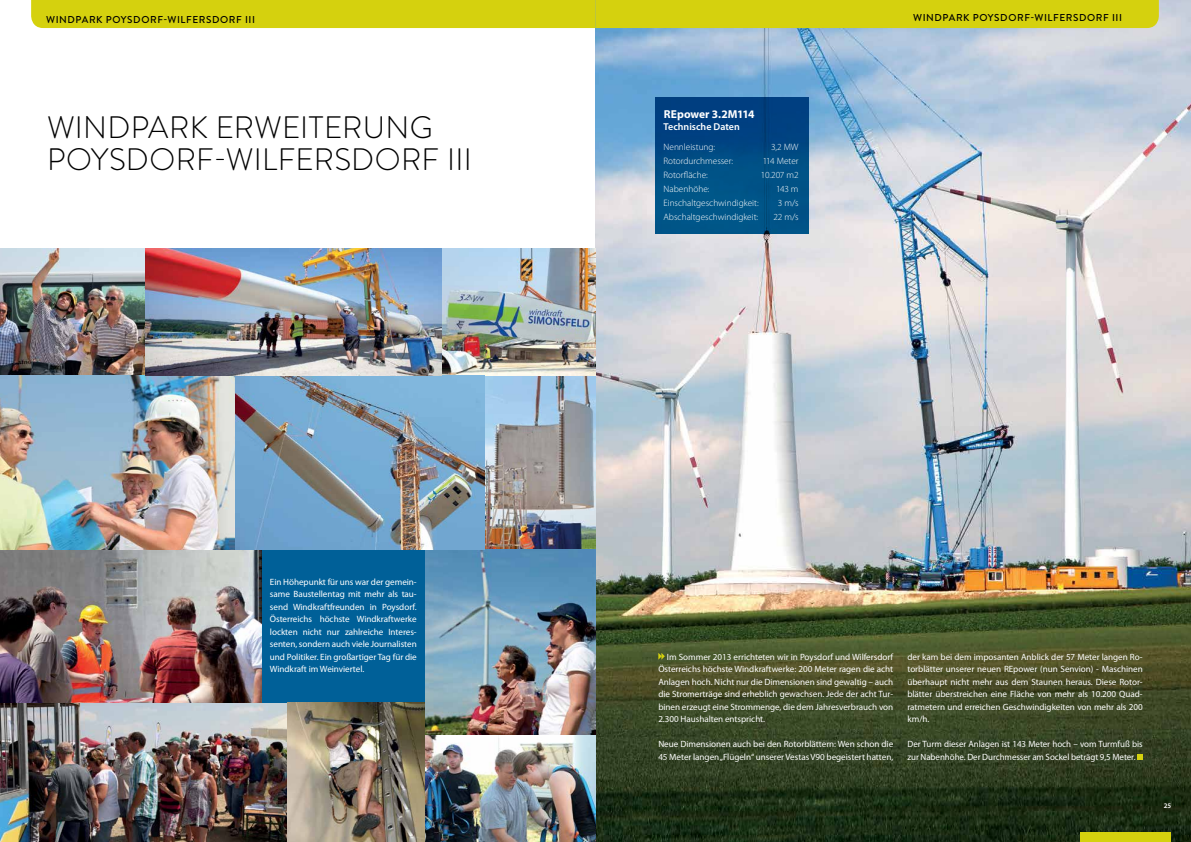
<style>
.page{position:relative;width:1191px;height:842px;background:#fff}
.page>*{position:absolute;margin:0;border:0;box-sizing:border-box;transform-origin:0 0}
.t1{font:300 31px/32px "Brandon Grotesque";letter-spacing:.01em;color:#000}
.t2{font:700 11.5px "Myriad Pro";letter-spacing:-.005em;color:#fff}
.t3{font:500 10px "Brandon Grotesque";letter-spacing:.06em;color:#000}
.t4{font:600 10px "Myriad Pro";color:#fff}
.t5{font:300 9.3px "Myriad Pro";letter-spacing:-.005em;color:#fff}
.t6{font:9.1px/12.5px "Myriad Pro";letter-spacing:-.005em;color:#fff;text-align:justify}
.t7{font:600 7px "Myriad Pro";color:#fff}
</style>
<div class="page">
<img style="left:595px;top:0;width:596px;height:842px">
<img style="left:0;top:703px;width:423px;height:139px">
<img style="left:0;top:550px;width:262px;height:153px">
<img style="left:485px;top:375px;width:110px;height:175px">
<img style="left:423px;top:550px;width:172px;height:292px">
<img style="left:146px;top:248px;width:449px;height:127px">
<img style="left:0;top:248px;width:146px;height:127px">
<img style="left:0;top:375px;width:485px;height:175px">
<div style="left:31px;top:0;width:1127px;height:28px;background:#d5d10e"></div>
<div style="left:1080px;top:832px;width:91px;height:10px;background:#d5d10e"></div>
<svg style="left:658px;top:653px;width:7px;height:7px"></svg>
<div style="left:262px;top:550px;width:162px;height:153px;background:#006098"></div>
<div style="left:655px;top:98px;width:153px;height:136px;background:linear-gradient(to right,#004c85,#004b84)"></div>
<svg style="left:1137px;top:754px;width:5px;height:5px"></svg>
<p class="t3" style="left:46px;top:12px;width:210px">WINDPARK POYSDORF-WILFERSDORF III</p>
<p class="t3" style="left:913px;top:11px;width:210px">WINDPARK POYSDORF-WILFERSDORF III</p>
<h1 class="t1" style="left:47px;top:112px;width:426px">WINDPARK ERWEITERUNG<br>POYSDORF-WILFERSDORF III</h1>
<p class="t2" style="left:663px;top:107px;width:92px">REpower 3.2M114</p>
<p class="t4" style="left:663px;top:120px;width:78px">Technische Daten</p>
<p class="t5" style="left:663px;top:141px;width:53px">Nennleistung:</p>
<p class="t5" style="left:771px;top:141px;width:29px">3,2 MW</p>
<p class="t5" style="left:663px;top:155px;width:71px">Rotordurchmesser:</p>
<p class="t5" style="left:762px;top:155px;width:37px">114 Meter</p>
<p class="t5" style="left:663px;top:169px;width:46px">Rotorfläche:</p>
<p class="t5" style="left:761px;top:169px;width:39px">10.207 m2</p>
<p class="t5" style="left:663px;top:183px;width:47px">Nabenhöhe:</p>
<p class="t5" style="left:776px;top:183px;width:24px">143 m</p>
<p class="t5" style="left:663px;top:197px;width:97px">Einschaltgeschwindigkeit:</p>
<p class="t5" style="left:778px;top:197px;width:22px">3 m/s</p>
<p class="t5" style="left:663px;top:211px;width:96px">Abschaltgeschwindigkeit:</p>
<p class="t5" style="left:773px;top:211px;width:27px">22 m/s</p>
<p class="t6" style="left:270px;top:575px;width:148px">Ein Höhepunkt für uns war der gemein&shy;same Baustellentag mit mehr als tau&shy;send Windkraftfreunden in Poysdorf.<br>Österreichs höchste Windkraftwerke lockten nicht nur zahlreiche Interes&shy;senten, sondern auch viele Journalisten und Politiker. Ein großartiger Tag für die Windkraft im Weinviertel.</p>
<p class="t6" style="left:658px;top:650px;width:236px;text-indent:9px">Im Sommer 2013 errichteten wir in Poysdorf und Wilfersdorf Österreichs höchste Windkraftwerke: 200 Meter ragen die acht Anlagen hoch. Nicht nur die Dimensionen sind gewaltig – auch die Stromerträge sind erheblich gewachsen. Jede der acht Tur&shy;binen erzeugt eine Strommenge, die dem Jahresverbrauch von 2.300 Haushalten entspricht.</p>
<p class="t6" style="left:658px;top:737px;width:236px">Neue Dimensionen auch bei den Rotorblättern: Wen schon die<br>45 Meter langen „Flügeln“ unserer Vestas V90 begeistert hatten,</p>
<p class="t6" style="left:907px;top:650px;width:237px">der kam bei dem imposanten Anblick der 57 Meter langen Ro&shy;torblätter unserer neuen REpower (nun Senvion) - Maschinen überhaupt nicht mehr aus dem Staunen heraus. Diese Rotor&shy;blätter überstreichen eine Fläche von mehr als 10.200 Quad&shy;ratmetern und erreichen Geschwindigkeiten von mehr als 200 km/h.</p>
<p class="t6" style="left:907px;top:737px;width:237px">Der Turm dieser Anlagen ist 143 Meter hoch – vom Turmfuß bis zur Nabenhöhe. Der Durchmesser am Sockel beträgt 9,5 Meter.</p>
<p class="t7" style="left:1163px;top:801px;width:9px">25</p>
</div>
